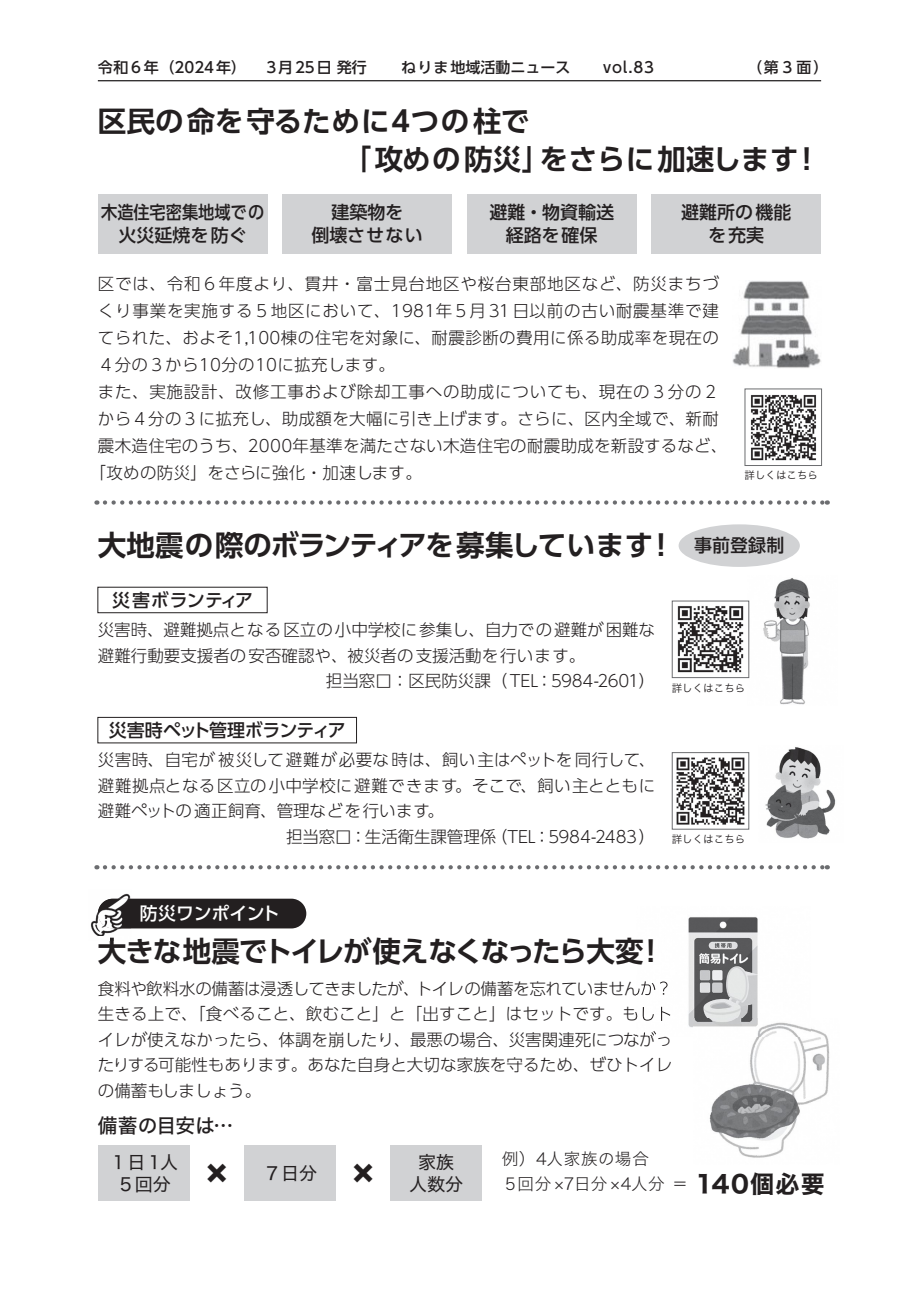
<style>
.page{position:relative;width:919px;height:1289px;background:#fff}
.page>*{position:absolute;margin:0;border:0;box-sizing:border-box;transform-origin:0 0}
.t1{font:28.8px "Hiragino Sans W8";color:#231f20}
.t2{font:700 28.5px/37.5px "UD Shin Go Pro De";letter-spacing:-.01em;color:#231f20}
.t3{font:700 28.5px "UD Shin Go Pro De";letter-spacing:-.04em;color:#231f20}
.t4{font:19.8px "Hiragino Sans W5";letter-spacing:-.02em;color:#231f20}
.t5{font:500 18px/22.5px "UD Shin Go Pro";color:#231f20;text-align:center}
.t6{font:500 18px/22.5px "UD Shin Go Pro";color:#231f20;text-align:center;scale:.9 1}
.t7{font:18px/21.6px "Hiragino Sans W4";color:#231f20;text-align:center}
.t8{font:500 18px "UD Shin Go Pro";letter-spacing:-.055em;color:#231f20}
.t9{font:500 17.85px "UD Shin Go Pro";letter-spacing:-.01em;color:#fff}
.t10{font:300 16.5px/25.5px "UD Shin Go Pro";letter-spacing:.02em;color:#231f20;text-align:justify}
.t11{font:300 16.5px "UD Shin Go Pro";letter-spacing:.05em;color:#231f20}
.t12{font:300 16.5px "UD Shin Go Pro";color:#231f20}
.t13{font:300 16.5px "UD Shin Go Pro";letter-spacing:.045em;color:#231f20}
.t14{font:300 16.5px "UD Shin Go Pro";letter-spacing:-.005em;color:#231f20}
.t15{font:300 16.5px "UD Shin Go Pro";letter-spacing:-.01em;color:#231f20}
.t16{font:16.5px/24.8px "Hiragino Sans W2";letter-spacing:.02em;color:#231f20}
.t17{font:500 15px "UD Shin Go Pro";letter-spacing:.05em;color:#231f20}
.t18{font:500 15px "UD Shin Go Pro";color:#231f20}
.t19{font:10.5px "Hiragino Sans W3";color:#231f20}
.s1{font-family:"UD Shin Go Pro";font-weight:500;font-size:18px}
.s2{font-family:"Hiragino Sans W7";font-size:24px}
</style>
<div class="page">
<hr style="left:98px;top:80px;width:723px;height:1px;background:#231f20">
<div style="left:98px;top:194px;width:169px;height:59px;background:#d1d2d4"></div>
<div style="left:282px;top:194px;width:170px;height:59px;background:#d1d2d4"></div>
<div style="left:467px;top:194px;width:169px;height:59px;background:#d1d2d4"></div>
<div style="left:651px;top:194px;width:170px;height:59px;background:#d1d2d4"></div>
<img style="left:732px;top:281px;width:89px;height:87px">
<img style="left:751px;top:395px;width:65px;height:66px">
<svg style="left:105px;top:500px;width:722px;height:4px"></svg>
<svg style="left:105px;top:865px;width:722px;height:4px"></svg>
<img style="left:747px;top:578px;width:63px;height:127px">
<div style="left:97px;top:586px;width:170px;height:27px;border:1px solid #231f20"></div>
<img style="left:677px;top:606px;width:67px;height:67px">
<div style="left:671px;top:600px;width:78px;height:78px;border:1px solid #6c6d70"></div>
<div style="left:97px;top:717px;width:260px;height:26px;border:1px solid #231f20"></div>
<img style="left:676px;top:757px;width:69px;height:68px">
<div style="left:671px;top:752px;width:78px;height:77px;border:1px solid #6c6d70"></div>
<img style="left:765px;top:747px;width:71px;height:92px">
<div style="left:678px;top:524px;width:121px;height:43px;background:#d1d2d4;border-radius:50%"></div>
<div style="left:98px;top:1145px;width:92px;height:55px;background:#d1d2d4"></div>
<div style="left:244px;top:1145px;width:92px;height:55px;background:#d1d2d4"></div>
<div style="left:390px;top:1145px;width:92px;height:55px;background:#d1d2d4"></div>
<img style="left:670px;top:917px;width:88px;height:110px">
<img style="left:636px;top:979px;width:36px;height:17px">
<img style="left:636px;top:1006px;width:34px;height:15px">
<img style="left:636px;top:1031px;width:20px;height:5px">
<img style="left:709px;top:1028px;width:121px;height:130px">
<img style="left:693px;top:1018px;width:117px;height:18px">
<div style="left:98px;top:898px;width:208px;height:30px;background:#231f20;border-radius:15px"></div>
<img style="left:90px;top:893px;width:41px;height:43px">
<img style="left:110px;top:937px;width:4px;height:3px">
<img style="left:98px;top:898px;width:33px;height:30px">
<p class="t17" style="left:98px;top:55px;width:150px">令和 6 年（2024年）</p>
<p class="t17" style="left:266px;top:55px;width:102px">3月25日 発行</p>
<p class="t18" style="left:401px;top:55px;width:171px">ねりま地域活動ニュース</p>
<p class="t17" style="left:603px;top:55px;width:53px">vol.83</p>
<p class="t17" style="left:747px;top:55px;width:83px">（第3面）</p>
<h2 class="t2" style="left:343px;top:102px;width:479px;text-indent:-245px">区民の命を守るために４つの柱で<br>「攻めの防災」をさらに加速します！</h2>
<p class="t6" style="left:101px;top:200px;width:183px">木造住宅密集地域での火災延焼を防ぐ</p>
<p class="t5" style="left:311px;top:200px;width:113px">建築物を<br>倒壊させない</p>
<p class="t5" style="left:489px;top:200px;width:126px">避難・物資輸送経路を確保</p>
<p class="t5" style="left:681px;top:200px;width:112px">避難所の機能を充実</p>
<p class="t11" style="left:98px;top:270px;width:622px">区では、令和６年度より、貫井・富士見台地区や桜台東部地区など、防災まちづ</p>
<p class="t13" style="left:98px;top:297px;width:622px">くり事業を実施する５地区において、1981年 5 月 31 日以前の古い耐震基準で建</p>
<p class="t10" style="left:98px;top:324px;width:622px">てられた、およそ1,100棟の住宅を対象に、耐震診断の費用に係る助成率を現在の</p>
<p class="t10" style="left:98px;top:351px;width:299px">４分の３から10分の10に拡充します。</p>
<p class="t11" style="left:98px;top:378px;width:622px">また、実施設計、改修工事および除却工事への助成についても、現在の３分の２</p>
<p class="t10" style="left:98px;top:405px;width:622px">から４分の３に拡充し、助成額を大幅に引き上げます。さらに、区内全域で、新耐</p>
<p class="t10" style="left:98px;top:432px;width:631px">震木造住宅のうち、2000年基準を満たさない木造住宅の耐震助成を新設するなど、</p>
<p class="t10" style="left:90px;top:459px;width:334px">「攻めの防災」をさらに強化・加速します。</p>
<p class="t19" style="left:744px;top:466px;width:75px">詳しくはこちら</p>
<h2 class="t2" style="left:98px;top:526px;width:688px">大地震の際のボランティアを募集しています！ <span class="s1">事前登録制</span></h2>
<p class="t5" style="left:112px;top:588px;width:142px">災害ボランティア</p>
<p class="t14" style="left:98px;top:616px;width:558px">災害時、避難拠点となる区立の小中学校に参集し、自力での避難が困難な</p>
<p class="t12" style="left:98px;top:642px;width:489px">避難行動要支援者の安否確認や、被災者の支援活動を行います。</p>
<p class="t12" style="left:326px;top:667px;width:331px">担当窓口：区民防災課（TEL：5984-2601）</p>
<p class="t8" style="left:109px;top:715px;width:238px">災害時ペット管理ボランティア</p>
<p class="t10" style="left:98px;top:746px;width:558px">災害時、自宅が被災して避難が必要な時は、飼い主はペットを同行して、</p>
<p class="t10" style="left:98px;top:772px;width:558px">避難拠点となる区立の小中学校に避難できます。そこで、飼い主とともに</p>
<p class="t10" style="left:98px;top:797px;width:347px">避難ペットの適正飼育、管理などを行います。</p>
<p class="t15" style="left:286px;top:823px;width:370px">担当窓口：生活衛生課管理係（TEL：5984-2483）</p>
<p class="t19" style="left:671px;top:678px;width:75px">詳しくはこちら</p>
<p class="t19" style="left:671px;top:829px;width:75px">詳しくはこちら</p>
<p class="t9" style="left:140px;top:899px;width:141px">防災ワンポイント</p>
<h2 class="t3" style="left:98px;top:927px;width:558px">大きな地震でトイレが使えなくなったら大変!</h2>
<p class="t10" style="left:98px;top:975px;width:576px">食料や飲料水の備蓄は浸透してきましたが、トイレの備蓄を忘れていませんか？生きる上で、「食べること、飲むこと」と「出すこと」はセットです。もしトイレが使えなかったら、体調を崩したり、最悪の場合、災害関連死につながったりする可能性もあります。あなた自身と大切な家族を守るため、ぜひトイレの備蓄もしましょう。</p>
<p class="t4" style="left:98px;top:1107px;width:137px">備蓄の目安は…</p>
<p class="t7" style="left:109px;top:1150px;width:70px">１日１人<br>５回分</p>
<p class="t7" style="left:263px;top:1161px;width:55px">７日分</p>
<p class="t7" style="left:418px;top:1150px;width:37px">家族</p>
<h1 class="t1" style="left:202px;top:1157px;width:30px">×</h1>
<p class="t7" style="left:349px;top:1171px;width:116px"><sup>×</sup> 人数分</p>
<p class="t16" style="left:502px;top:1145px;width:324px">例）4人家族の場合<br>５回分×7日分×4人分 ＝ <span class="s2">140個必要</span></p>
</div>
